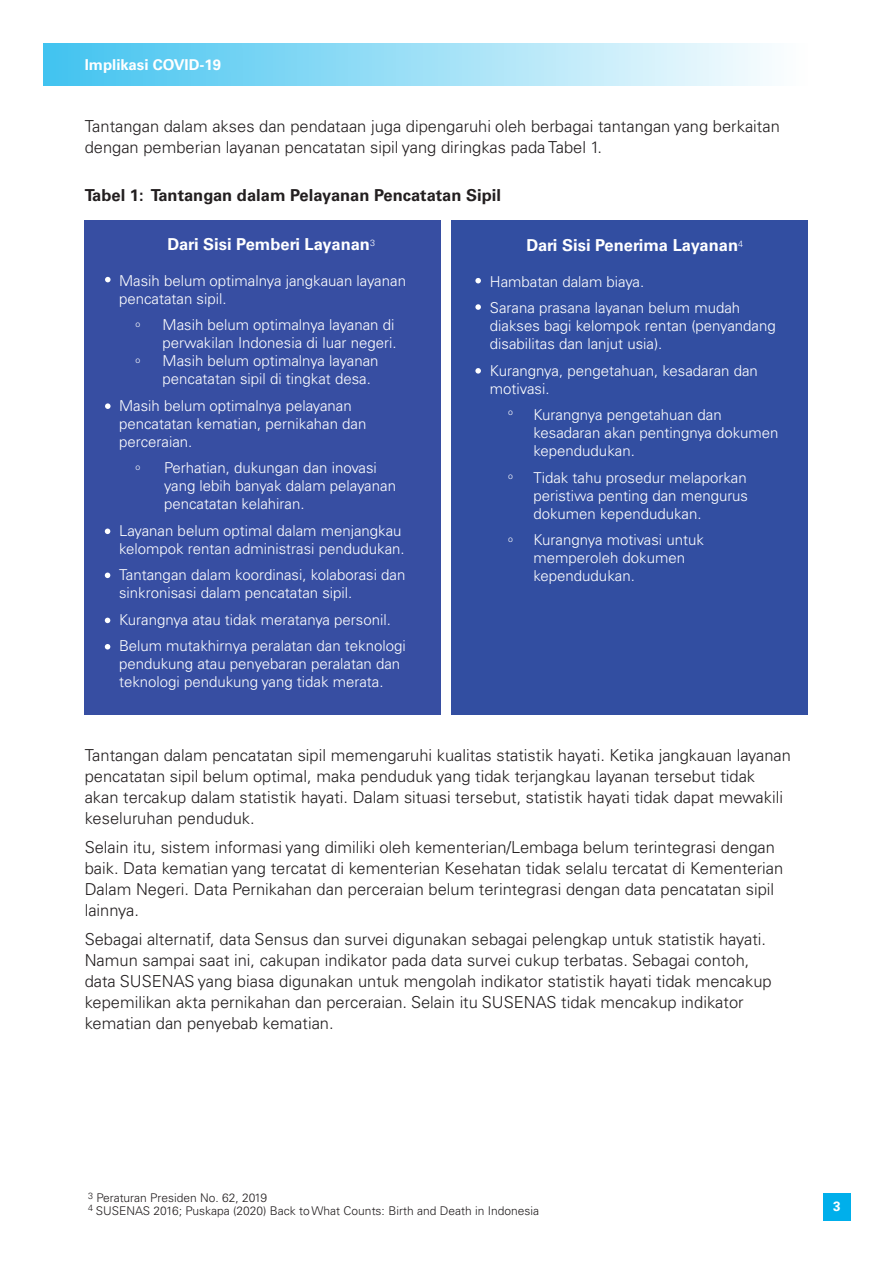
<style>
.page{position:relative;width:893px;height:1263px;background:#fff}
.page>*{position:absolute;margin:0;border:0;box-sizing:border-box;transform-origin:0 0}
.Isi{font:300 16.5px/21px "Univers LT Pro 45";color:#231f20}
.Isi-2{font:700 16.5px "Univers LT Pro 65";color:#fff}
.Isi-3{font:700 16.5px "Univers LT Pro 65";color:#231f20}
.Isi-4{font:300 15px/18px "Univers LT Pro 45";color:#fff}
.t1{font:700 15px "Univers LT Pro 65";color:#fff}
.t2{font:700 13.5px "Univers LT Pro 65";color:#fff}
.Isi-5{font:300 12px "Univers LT Pro 45";color:#231f20}
.Isi-6{font:300 8.7px "Univers LT Pro 45";color:#fff}
</style>
<div class="page">
<div style="left:43px;top:43px;width:807px;height:42px;background:linear-gradient(to right,#41c3f0,#fff)"></div>
<div style="left:823px;top:1193px;width:27px;height:27px;background:#00afeb"></div>
<div style="left:451px;top:220px;width:357px;height:494px;background:#324ea1"></div>
<div style="left:85px;top:220px;width:356px;height:494px;background:#374ea2"></div>
<svg style="left:105px;top:277px;width:6px;height:5px"></svg>
<svg style="left:105px;top:403px;width:6px;height:6px"></svg>
<svg style="left:105px;top:528px;width:5px;height:6px"></svg>
<svg style="left:105px;top:572px;width:5px;height:6px"></svg>
<svg style="left:105px;top:618px;width:5px;height:5px"></svg>
<svg style="left:105px;top:644px;width:5px;height:5px"></svg>
<svg style="left:475px;top:368px;width:6px;height:6px"></svg>
<svg style="left:475px;top:304px;width:6px;height:6px"></svg>
<svg style="left:475px;top:278px;width:6px;height:5px"></svg>
<p class="t1" style="left:85px;top:56px;width:138px">Implikasi COVID-19</p>
<p class="Isi" style="left:85px;top:115px;width:697px">Tantangan dalam akses dan pendataan juga dipengaruhi oleh berbagai tantangan yang berkaitan dengan pemberian layanan pencatatan sipil yang diringkas pada Tabel 1.</p>
<p class="Isi-3" style="left:85px;top:185px;width:418px">Tabel 1: Tantangan dalam Pelayanan Pencatatan Sipil</p>
<p class="Isi-2" style="left:168px;top:235px;width:209px">Dari Sisi Pemberi Layanan<sup>3</sup></p>
<p class="Isi-4" style="left:119px;top:271px;width:288px">Masih belum optimalnya jangkauan layanan pencatatan sipil.</p>
<p class="Isi-6" style="left:136px;top:318px;width:6px">o</p>
<p class="Isi-4" style="left:163px;top:316px;width:235px">Masih belum optimalnya layanan di perwakilan Indonesia di luar negeri.</p>
<p class="Isi-6" style="left:136px;top:354px;width:6px">o</p>
<p class="Isi-4" style="left:163px;top:352px;width:218px">Masih belum optimalnya layanan pencatatan sipil di tingkat desa.</p>
<p class="Isi-4" style="left:119px;top:396px;width:249px">Masih belum optimalnya pelayanan pencatatan kematian, pernikahan dan perceraian.</p>
<p class="Isi-6" style="left:136px;top:461px;width:6px">o</p>
<p class="Isi-4" style="left:164px;top:459px;width:233px">Perhatian, dukungan dan inovasi yang lebih banyak dalam pelayanan pencatatan kelahiran.</p>
<p class="Isi-4" style="left:119px;top:521px;width:287px">Layanan belum optimal dalam menjangkau kelompok rentan administrasi pendudukan.</p>
<p class="Isi-4" style="left:119px;top:566px;width:288px">Tantangan dalam koordinasi, kolaborasi dan sinkronisasi dalam pencatatan sipil.</p>
<p class="Isi-4" style="left:119px;top:610px;width:273px">Kurangnya atau tidak meratanya personil.</p>
<p class="Isi-4" style="left:119px;top:637px;width:288px">Belum mutakhirnya peralatan dan teknologi pendukung atau penyebaran peralatan dan teknologi pendukung yang tidak merata.</p>
<p class="Isi-2" style="left:526px;top:236px;width:218px">Dari Sisi Penerima Layanan<sup>4</sup></p>
<p class="Isi-4" style="left:490px;top:273px;width:156px">Hambatan dalam biaya.</p>
<p class="Isi-4" style="left:490px;top:299px;width:287px">Sarana prasana layanan belum mudah diakses bagi kelompok rentan (penyandang disabilitas dan lanjut usia).</p>
<p class="Isi-4" style="left:490px;top:362px;width:270px">Kurangnya, pengetahuan, kesadaran dan motivasi.</p>
<p class="Isi-6" style="left:508px;top:407px;width:6px">o</p>
<p class="Isi-4" style="left:533px;top:406px;width:247px">Kurangnya pengetahuan dan kesadaran akan pentingnya dokumen kependudukan.</p>
<p class="Isi-6" style="left:508px;top:471px;width:6px">o</p>
<p class="Isi-4" style="left:533px;top:469px;width:216px;text-align:justify">Tidak tahu prosedur melaporkan peristiwa penting dan mengurus dokumen kependudukan.</p>
<p class="Isi-6" style="left:508px;top:534px;width:6px">o</p>
<p class="Isi-4" style="left:533px;top:531px;width:172px">Kurangnya motivasi untuk memperoleh dokumen kependudukan.</p>
<p class="Isi" style="left:85px;top:744px;width:708px">Tantangan dalam pencatatan sipil memengaruhi kualitas statistik hayati. Ketika jangkauan layanan pencatatan sipil belum optimal, maka penduduk yang tidak terjangkau layanan tersebut tidak akan tercakup dalam statistik hayati. Dalam situasi tersebut, statistik hayati tidak dapat mewakili keseluruhan penduduk.</p>
<p class="Isi" style="left:85px;top:836px;width:700px">Selain itu, sistem informasi yang dimiliki oleh kementerian/Lembaga belum terintegrasi dengan baik. Data kematian yang tercatat di kementerian Kesehatan tidak selalu tercatat di Kementerian Dalam Negeri. Data Pernikahan dan perceraian belum terintegrasi dengan data pencatatan sipil lainnya.</p>
<p class="Isi" style="left:85px;top:929px;width:689px">Sebagai alternatif, data Sensus dan survei digunakan sebagai pelengkap untuk statistik hayati.<br>Namun sampai saat ini, cakupan indikator pada data survei cukup terbatas. Sebagai contoh, data SUSENAS yang biasa digunakan untuk mengolah indikator statistik hayati tidak mencakup kepemilikan akta pernikahan dan perceraian. Selain itu SUSENAS tidak mencakup indikator kematian dan penyebab kematian.</p>
<p class="Isi-5" style="left:88px;top:1190px;width:181px"><sup>3</sup> Peraturan Presiden No. 62, 2019</p>
<p class="Isi-5" style="left:88px;top:1204px;width:453px"><sup>4</sup> SUSENAS 2016; Puskapa (2020) Back to What Counts: Birth and Death in Indonesia</p>
<p class="t2" style="left:833px;top:1198px;width:9px">3</p>
</div>
